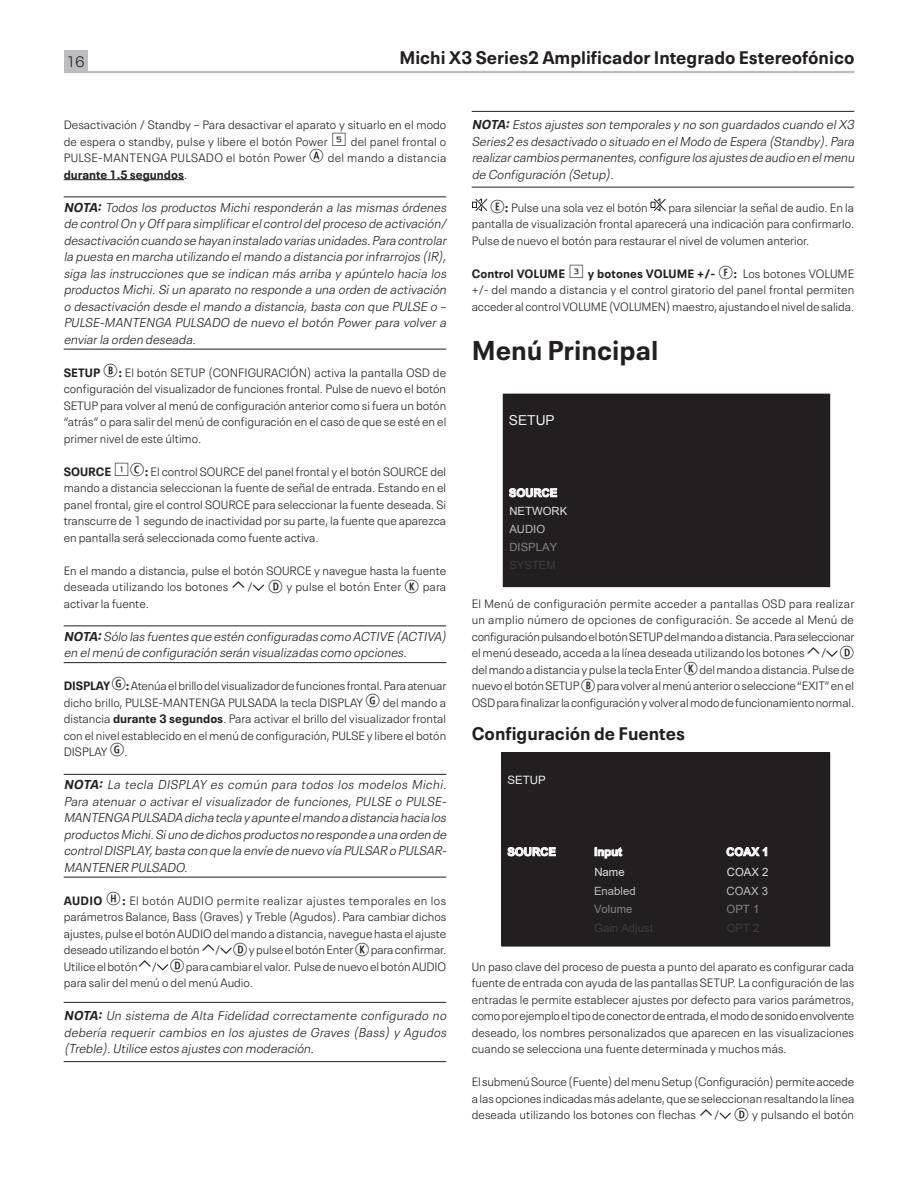
<style>
.page{position:relative;width:918px;height:1188px;background:#fff}
.page>*{position:absolute;margin:0;border:0;box-sizing:border-box;transform-origin:0 0}
.Heading_1{font:700 27px "Neue Plak Text";color:#231f20}
.Heading_2{font:700 18px "Neue Plak Text";color:#231f20}
.t1{font:300 15px "Neue Plak Text";color:#231f20}
.t2{font:13.8px "Arial";color:#edeff0}
.note_1{font:italic 300 12.75px/16.5px "Neue Plak Text";color:#231f20;text-align:justify}
.Note{font:italic 300 12.75px/16.5px "Neue Plak Text";color:#231f20;text-align:justify}
.Body_Text{font:300 12px/16.5px "Neue Plak Text";color:#231f20;text-align:justify}
.t3{font:11.55px "Arial";color:#edeff0}
.t4{font:11.4px/18px "Arial";color:#e0e1e3}
.t5{font:700 11.4px "Arial";color:#fff}
.t6{font:11.4px/18.3px "Arial";color:#bcbbbf}
.t7{font:11.4px "Arial";color:#3b3d3d}
.s1{font-family:"Numbers Style One Square Positive";font-weight:400;font-size:16.5px}
.s2{font-family:"Combi Numerals Pro";font-weight:400;font-size:18px}
.s3{font-weight:700}
.s4{color:#bcbbbf}
.s5{color:#838484}
.s6{color:#3b3d3d}
.s7{color:#e0e1e3}
</style>
<div class="page">
<div style="left:64px;top:51px;width:23px;height:21px;background:#bcbdc0"></div>
<hr style="left:64px;top:71px;width:790px;height:2px;background:#bcbdc0">
<hr style="left:64px;top:179px;width:120px;height:1px;background:#231f20">
<hr style="left:64px;top:196px;width:382px;height:1px;background:#231f20">
<hr style="left:64px;top:349px;width:382px;height:1px;background:#231f20">
<hr style="left:64px;top:626px;width:382px;height:1px;background:#231f20">
<hr style="left:64px;top:662px;width:382px;height:1px;background:#231f20">
<hr style="left:64px;top:774px;width:382px;height:1px;background:#231f20">
<hr style="left:64px;top:877px;width:382px;height:1px;background:#231f20">
<hr style="left:64px;top:1002px;width:382px;height:1px;background:#231f20">
<hr style="left:64px;top:1061px;width:382px;height:1px;background:#231f20">
<svg style="left:253px;top:584px;width:11px;height:7px"></svg>
<svg style="left:157px;top:964px;width:11px;height:7px"></svg>
<hr style="left:472px;top:111px;width:382px;height:1px;background:#231f20">
<hr style="left:472px;top:187px;width:382px;height:1px;background:#231f20">
<svg style="left:472px;top:198px;width:16px;height:14px"></svg>
<svg style="left:651px;top:198px;width:15px;height:14px"></svg>
<div style="left:503px;top:394px;width:327px;height:193px;background:#231f20"></div>
<svg style="left:509px;top:488px;width:48px;height:9px"></svg>
<svg style="left:826px;top:650px;width:12px;height:7px"></svg>
<div style="left:502px;top:753px;width:328px;height:193px;background:#231f20"></div>
<div style="left:501px;top:752px;width:329px;height:194px;border:1px solid #231f20"></div>
<svg style="left:508px;top:847px;width:48px;height:9px"></svg>
<svg style="left:595px;top:847px;width:27px;height:11px"></svg>
<svg style="left:727px;top:847px;width:40px;height:9px"></svg>
<svg style="left:719px;top:1112px;width:12px;height:7px"></svg>
<svg style="left:220px;top:947px;width:12px;height:7px"></svg>
<p class="t1" style="left:66px;top:50px;width:19px">16</p>
<h2 class="Heading_2" style="left:399px;top:42px;width:457px">Michi X3 Series2 Amplificador Integrado Estereofónico</h2>
<p class="Body_Text" style="left:64px;top:115px;width:384px">Desactivación / Standby – Para desactivar el aparato y situarlo en el modo de espera o standby, pulse y libere el botón Power <span class="s1">5</span> del panel frontal o PULSE-MANTENGA PULSADO el botón Power <span class="s2">A</span> del mando a distancia <span class="s3">durante 1.5 segundos</span>.</p>
<p class="note_1" style="left:64px;top:198px;width:387px"><span class="s3">NOTA:</span>Todos los productos Michiresponderán a las mismas órdenes de controlOn y Offpara simplificarelcontroldelproceso de activación/ desactivación cuando se hayan instalado variasunidades.Para controlar la puesta en marcha utilizando elmando a distancia porinfrarrojos (IR), siga las instrucciones que se indican más arriba y apúntelo hacia los productos Michi.Siun aparato no responde a una orden de activación o desactivación desde elmando a distancia,basta con que PULSE o – PULSE-MANTENGA PULSADO de nuevo elbotón Powerpara volvera enviarla orden deseada.</p>
<p class="Body_Text" style="left:64px;top:363px;width:384px"><span class="s3">SETUP</span> <span class="s2">B</span><span class="s3">:</span> El botón SETUP (CONFIGURACIÓN) activa la pantalla OSD de configuración del visualizador de funciones frontal. Pulse de nuevo el botón SETUP para volver al menú de configuración anterior como si fuera un botón “atrás” o para salir del menú de configuración en el caso de que se esté en el primer nivel de este último.</p>
<p class="Body_Text" style="left:64px;top:462px;width:384px"><span class="s3">SOURCE</span> <span class="s1">1</span><span class="s2">C</span><span class="s3">:</span> El control SOURCE del panel frontal y el botón SOURCE del mando a distancia seleccionan la fuente de señal de entrada. Estando en el panel frontal, gire el control SOURCE para seleccionar la fuente deseada. Si transcurre de 1 segundo de inactividad por su parte, la fuente que aparezca en pantalla será seleccionada como fuente activa.</p>
<p class="Body_Text" style="left:64px;top:561px;width:384px">En el mando a distancia, pulse el botón SOURCE y navegue hasta la fuente deseada utilizando los botones</p>
<p class="Body_Text" style="left:247px;top:577px;width:200px">/ <span class="s2">D</span> y pulse el botón Enter <span class="s2">K</span> para</p>
<p class="Body_Text" style="left:64px;top:594px;width:87px">activar la fuente.</p>
<p class="note_1" style="left:64px;top:627px;width:387px"><span class="s3">NOTA:</span>Sólo las fuentes que estén configuradas como ACTIVE (ACTIVA) en elmenú de configuración serán visualizadas como opciones.</p>
<p class="Body_Text" style="left:64px;top:676px;width:384px"><span class="s3">DISPLAY</span> <span class="s2">G</span><span class="s3">:</span> Atenúa el brillo del visualizador de funciones frontal. Para atenuar dicho brillo, PULSE-MANTENGA PULSADA la tecla DISPLAY <span class="s2">G</span> del mando a distancia <span class="s3">durante 3 segundos</span>. Para activar el brillo del visualizador frontal con el nivel establecido en el menú de configuración, PULSE y libere el botón DISPLAY <span class="s2">G</span>.</p>
<p class="note_1" style="left:64px;top:775px;width:387px"><span class="s3">NOTA:</span> La tecla DISPLAY es común para todos los modelos Michi.<br>Para atenuaro activarelvisualizadorde funciones,PULSE o PULSE-MANTENGA PULSADA dicha tecla y apunte elmando a distancia hacia los productosMichi.Siuno de dichosproductosno responde a una orden de controlDISPLAY,basta con que la envíe de nuevo vía PULSAR o PULSAR-MANTENER PULSADO.</p>
<p class="Body_Text" style="left:64px;top:891px;width:384px"><span class="s3">AUDIO</span> <span class="s2">H</span><span class="s3">:</span> El botón AUDIO permite realizar ajustes temporales en los parámetros Balance, Bass (Graves) y Treble (Agudos). Para cambiar dichos ajustes, pulse el botón AUDIO del mando a distancia, navegue hasta el ajuste deseado utilizando el botón</p>
<p class="Body_Text" style="left:64px;top:940px;width:384px;text-indent:151px">/ <span class="s2">D</span> y pulse el botón Enter <span class="s2">K</span> para confirmar.<br>Utilice el botón / <span class="s2">D</span> para cambiar el valor. Pulse de nuevo el botón AUDIO para salir del menú o del menú Audio.</p>
<p class="Note" style="left:64px;top:1006px;width:387px"><span class="s3">NOTA:</span>Un sistema de Alta Fidelidad correctamente configurado no debería requerircambios en los ajustes de Graves (Bass)y Agudos (Treble).Utilice estos ajustes con moderación.</p>
<p class="Note" style="left:472px;top:115px;width:387px"><span class="s3">NOTA:</span>Estos ajustes son temporales y no son guardados cuando elX3<br>Series2 es desactivado o situado en elModo de Espera (Standby).Para realizarcambiospermanentes,configure losajustesde audio en elmenu de Configuración (Setup).</p>
<p class="Body_Text" style="left:490px;top:198px;width:159px"><span class="s2">E</span><span class="s3">:</span> Pulse una sola vez el botón</p>
<p class="Body_Text" style="left:472px;top:198px;width:384px;text-indent:197px">para silenciar la señal de audio. En la pantalla de visualización frontal aparecerá una indicación para confirmarlo.<br>Pulse de nuevo el botón para restaurar el nivel de volumen anterior.</p>
<p class="Body_Text" style="left:472px;top:264px;width:384px"><span class="s3">Control VOLUME</span> <span class="s1">3</span> <span class="s3">y botones VOLUME +/-</span> <span class="s2">F</span><span class="s3">:</span> Los botones VOLUME +/- del mando a distancia y el control giratorio del panel frontal permiten acceder al control VOLUME (VOLUMEN) maestro, ajustando el nivel de salida.</p>
<p class="Heading_1" style="left:472px;top:328px;width:188px">Menú Principal</p>
<p class="t2" style="left:509px;top:411px;width:47px">SETUP</p>
<p class="t5" style="left:509px;top:485px;width:50px">SOURCE</p>
<p class="t4" style="left:509px;top:502px;width:59px">NETWORK<br><span class="s4">AUDIO<br></span><span class="s5">DISPLAY<br></span><span class="s6">SYSTEM</span></p>
<p class="Body_Text" style="left:472px;top:594px;width:384px">El Menú de configuración permite acceder a pantallas OSD para realizar un amplio número de opciones de configuración. Se accede al Menú de configuración pulsando el botón SETUP del mando a distancia. Para seleccionar el menú deseado, acceda a la línea deseada utilizando los botones</p>
<p class="Body_Text" style="left:472px;top:643px;width:384px;text-indent:349px">/ <span class="s2">D </span>del mando a distancia y pulse la tecla Enter <span class="s2">K</span> del mando a distancia. Pulse de nuevo el botón SETUP <span class="s2">B</span> para volver al menú anterior o seleccione “EXIT” en el OSD para finalizar la configuración y volver al modo de funcionamiento normal.</p>
<p class="Heading_2" style="left:472px;top:718px;width:215px">Configuración de Fuentes</p>
<p class="t3" style="left:507px;top:772px;width:40px">SETUP</p>
<p class="t5" style="left:507px;top:844px;width:50px">SOURCE</p>
<p class="t5" style="left:594px;top:844px;width:29px">Input</p>
<p class="t5" style="left:726px;top:844px;width:44px">COAX 1</p>
<p class="t4" style="left:727px;top:863px;width:44px;line-height:18.5px">COAX 2<br><span class="s4">COAX 3<br></span><span class="s5">OPT 1<br></span><span class="s6">OPT 2</span></p>
<p class="t6" style="left:594px;top:863px;width:43px"><span class="s7">Name<br></span>Enabled<br><span class="s5">Volume</span></p>
<p class="t7" style="left:594px;top:920px;width:60px">Gain Adjust</p>
<p class="Body_Text" style="left:472px;top:957px;width:384px">Un paso clave del proceso de puesta a punto del aparato es configurar cada fuente de entrada con ayuda de las pantallas SETUP. La configuración de las entradas le permite establecer ajustes por defecto para varios parámetros, como por ejemplo el tipo de conector de entrada, el modo de sonido envolvente deseado, los nombres personalizados que aparecen en las visualizaciones cuando se selecciona una fuente determinada y muchos más.</p>
<p class="Body_Text" style="left:472px;top:1072px;width:384px">El submenú Source (Fuente) del menu Setup (Configuración) permite accede a las opciones indicadas más adelante, que se seleccionan resaltando la línea deseada utilizando los botones con flechas</p>
<p class="Body_Text" style="left:714px;top:1105px;width:142px">/ <span class="s2">D</span> y pulsando el botón</p>
</div>
